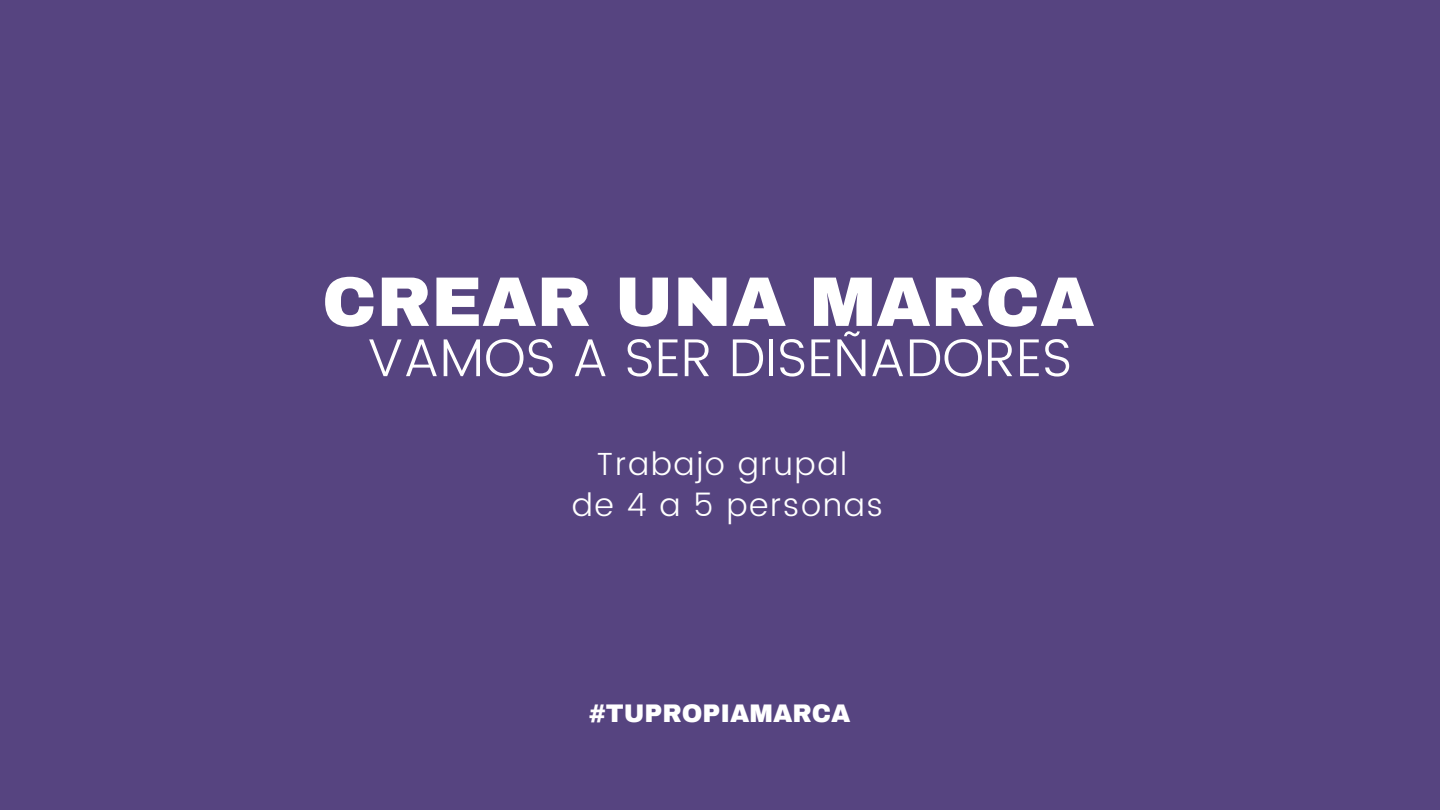
<style>
.page{position:relative;width:1440px;height:810px;background:#564480}
.page>*{position:absolute;margin:0;border:0;box-sizing:border-box;transform-origin:0 0}
.t1{font:900 70.2px "Archivo";color:#fff}
.t2{font:300 53.2px "Poppins";color:#fff}
.t3{font:300 32px "Poppins";letter-spacing:.05em;color:#fff}
.t4{font:900 24.9px "Archivo";color:#fff}
</style>
<div class="page">
<p class="t1" style="left:322px;top:264px;width:774px">CREAR UNA MARCA</p>
<p class="t2" style="left:368px;top:327px;width:706px">VAMOS A SER DISEÑADORES</p>
<p class="t3" style="left:597px;top:445px;width:252px">Trabajo grupal</p>
<p class="t3" style="left:572px;top:487px;width:313px">de 4 a 5 personas</p>
<p class="t4" style="left:589px;top:700px;width:263px">#TUPROPIAMARCA</p>
</div>
